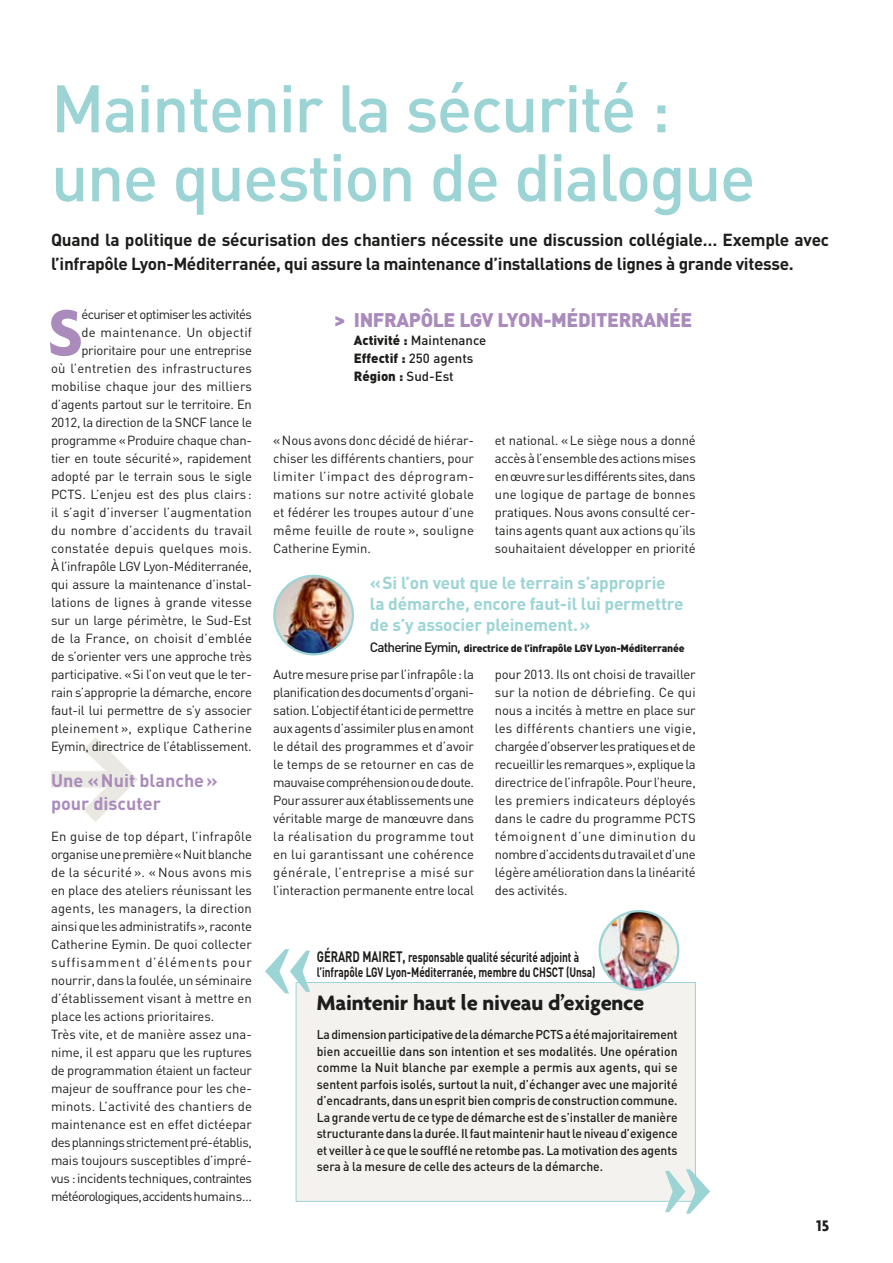
<style>
.page{position:relative;width:893px;height:1263px;background:#fff}
.page>*{position:absolute;margin:0;border:0;box-sizing:border-box;transform-origin:0 0}
.t1{font:700 69.45px "Agenda";color:#aa8bbb}
.t2{font:500 66px/69px "DIN";letter-spacing:-.025em;color:#9cd4d5}
.t3{font:700 22.5px "Agenda";letter-spacing:-.01em;color:#1d1d1b}
.t4{font:900 19.5px "DIN";letter-spacing:-.02em;color:#aa8bbb}
.t5{font:700 18px/22.5px "DIN";color:#aa8bbb}
.t6{font:700 17.25px/24px "DIN";letter-spacing:-.02em;color:#1d1d1b}
.t7{font:700 17.25px/21px "DIN";letter-spacing:-.01em;color:#9cd4d5}
.t8{font:700 16.5px "Agenda";color:#1d1d1b}
.t9{font:700 13.5px/15px "DIN";letter-spacing:-.005em;color:#1d1d1b;scale:.75 1}
.t10{font:500 13.2px/18px "DIN";color:#1d1d1b}
.t11{font:13.05px/18px "DIN";letter-spacing:-.01em;color:#1d1d1b;text-align:justify}
.t12{font:500 12.75px/16.5px "DIN";color:#1d1d1b;text-align:justify;scale:.95 1}
.t13{font:900 10.5px "DIN";letter-spacing:-.02em;color:#1d1d1b}
.s1{font-weight:900}
.s2{font-weight:500;font-size:13.5px}
.s3{font-size:15px}
</style>
<div class="page">
<img style="left:51px;top:737px;width:86px;height:85px">
<div style="left:296px;top:982px;width:399px;height:219px;background:#f3f2ee"></div>
<div style="left:296px;top:982px;width:400px;height:220px;border:1px solid #9cd4d5"></div>
<svg style="left:265px;top:949px;width:45px;height:44px"></svg>
<svg style="left:665px;top:1169px;width:45px;height:45px"></svg>
<img style="left:274px;top:576px;width:79px;height:78px;border-radius:50%">
<div style="left:273px;top:575px;width:81px;height:80px;border:2px solid #9cd4d5;border-radius:50%"></div>
<img style="left:600px;top:911px;width:78px;height:79px;border-radius:50%">
<div style="left:598px;top:910px;width:81px;height:81px;border:2px solid #9cd4d5;border-radius:50%"></div>
<p class="t2" style="left:51px;top:82px;width:706px">Maintenir la sécurité : une question de dialogue</p>
<p class="t6" style="left:51px;top:230px;width:780px">Quand la politique de sécurisation des chantiers nécessite une discussion collégiale… Exemple avec l’infrapôle Lyon-Méditerranée, qui assure la maintenance d’installations de lignes à grande vitesse.</p>
<p class="t11" style="left:51px;top:307px;width:202px;text-align:right">écuriser et optimiser les activités<br>de maintenance. Un objectif prioritaire pour une entreprise<br>où l’entretien des infrastructures mobilise chaque jour des milliers d’agents partout sur le territoire. En 2012, la direction de la SNCF lance le programme « Produire chaque chan&shy;tier en toute sécurité », rapidement adopté par le terrain sous le sigle PCTS. L’enjeu est des plus clairs : il s’agit d’inverser l’augmentation du nombre d’accidents du travail constatée depuis quelques mois.<br>À l’infrapôle LGV Lyon-Méditerranée, qui assure la maintenance d’instal&shy;lations de lignes à grande vitesse sur un large périmètre, le Sud-Est de la France, on choisit d’emblée de s’orienter vers une approche très participative. « Si l’on veut que le ter&shy;rain s’approprie la démarche, encore faut-il lui permettre de s’y associer pleinement », explique Catherine Eymin, directrice de l’établissement.</p>
<p class="t5" style="left:51px;top:771px;width:168px">Une « Nuit blanche » pour discuter</p>
<p class="t11" style="left:51px;top:829px;width:203px;text-align:left">En guise de top départ, l’infrapôle organise une première « Nuit blanche de la sécurité ». « Nous avons mis en place des ateliers réunissant les agents, les managers, la direction ainsi que les administratifs », raconte Catherine Eymin. De quoi collecter suffisamment d’éléments pour nourrir, dans la foulée, un séminaire d’établissement visant à mettre en place les actions prioritaires.<br>Très vite, et de manière assez una&shy;nime, il est apparu que les ruptures de programmation étaient un facteur majeur de souffrance pour les che&shy;minots. L’activité des chantiers de maintenance est en effet dictéepar des plannings strictement pré-établis, mais toujours susceptibles d’impré&shy;vus : incidents techniques, contraintes météorologiques, accidents humains…</p>
<p class="t1" style="left:48px;top:304px;width:36px">S</p>
<p class="t4" style="left:335px;top:312px;width:359px">&gt; INFRAPÔLE LGV LYON-MÉDITERRANÉE</p>
<p class="t10" style="left:354px;top:333px;width:134px"><span class="s1">Activité :</span> Maintenance<br><span class="s1">Effectif :</span> 250 agents<br><span class="s1">Région :</span> Sud-Est</p>
<p class="t11" style="left:273px;top:433px;width:202px">« Nous avons donc décidé de hiérar&shy;chiser les différents chantiers, pour limiter l’impact des déprogram&shy;mations sur notre activité globale et fédérer les troupes autour d’une même feuille de route », souligne Catherine Eymin.</p>
<p class="t11" style="left:495px;top:433px;width:202px">et national. « Le siège nous a donné accès à l’ensemble des actions mises en œuvre sur les différents sites, dans une logique de partage de bonnes pratiques. Nous avons consulté cer&shy;tains agents quant aux actions qu’ils souhaitaient développer en priorité</p>
<p class="t7" style="left:370px;top:574px;width:315px">« Si l’on veut que le terrain s’approprie la démarche, encore faut-il lui permettre de s’y associer pleinement. »</p>
<p class="t13" style="left:370px;top:644px;width:316px"><span class="s2">Catherine Eymin,</span> directrice de l’infrapôle LGV Lyon-Méditerranée</p>
<p class="t11" style="left:273px;top:667px;width:202px">Autre mesure prise par l’infrapôle : la planification des documents d’organi&shy;sation. L’objectif étant ici de permettre aux agents d’assimiler plus en amont le détail des programmes et d’avoir le temps de se retourner en cas de mauvaise compréhension ou de doute.<br>Pour assurer aux établissements une véritable marge de manœuvre dans la réalisation du programme tout en lui garantissant une cohérence générale, l’entreprise a misé sur l’interaction permanente entre local</p>
<p class="t11" style="left:495px;top:667px;width:202px">pour 2013. Ils ont choisi de travailler sur la notion de débriefing. Ce qui nous a incités à mettre en place sur les différents chantiers une vigie, chargée d’observer les pratiques et de recueillir les remarques », explique la directrice de l’infrapôle. Pour l’heure, les premiers indicateurs déployés dans le cadre du programme PCTS témoignent d’une diminution du nombre d’accidents du travail et d’une légère amélioration dans la linéarité des activités.</p>
<p class="t9" style="left:317px;top:951px;width:373px"><span class="s3">GÉRARD MAIRET,</span> responsable qualité sécurité adjoint à l’infrapôle LGV Lyon-Méditerranée, membre du CHSCT (Unsa)</p>
<p class="t3" style="left:316px;top:993px;width:329px">Maintenir haut le niveau d’exigence</p>
<p class="t12" style="left:317px;top:1028px;width:381px">La dimension participative de la démarche PCTS a été majoritairement bien accueillie dans son intention et ses modalités. Une opération comme la Nuit blanche par exemple a permis aux agents, qui se sentent parfois isolés, surtout la nuit, d’échanger avec une majorité d’encadrants, dans un esprit bien compris de construction commune.<br>La grande vertu de ce type de démarche est de s’installer de manière structurante dans la durée. Il faut maintenir haut le niveau d’exigence et veiller à ce que le soufflé ne retombe pas. La motivation des agents sera à la mesure de celle des acteurs de la démarche.</p>
<p class="t8" style="left:816px;top:1219px;width:15px">15</p>
</div>
